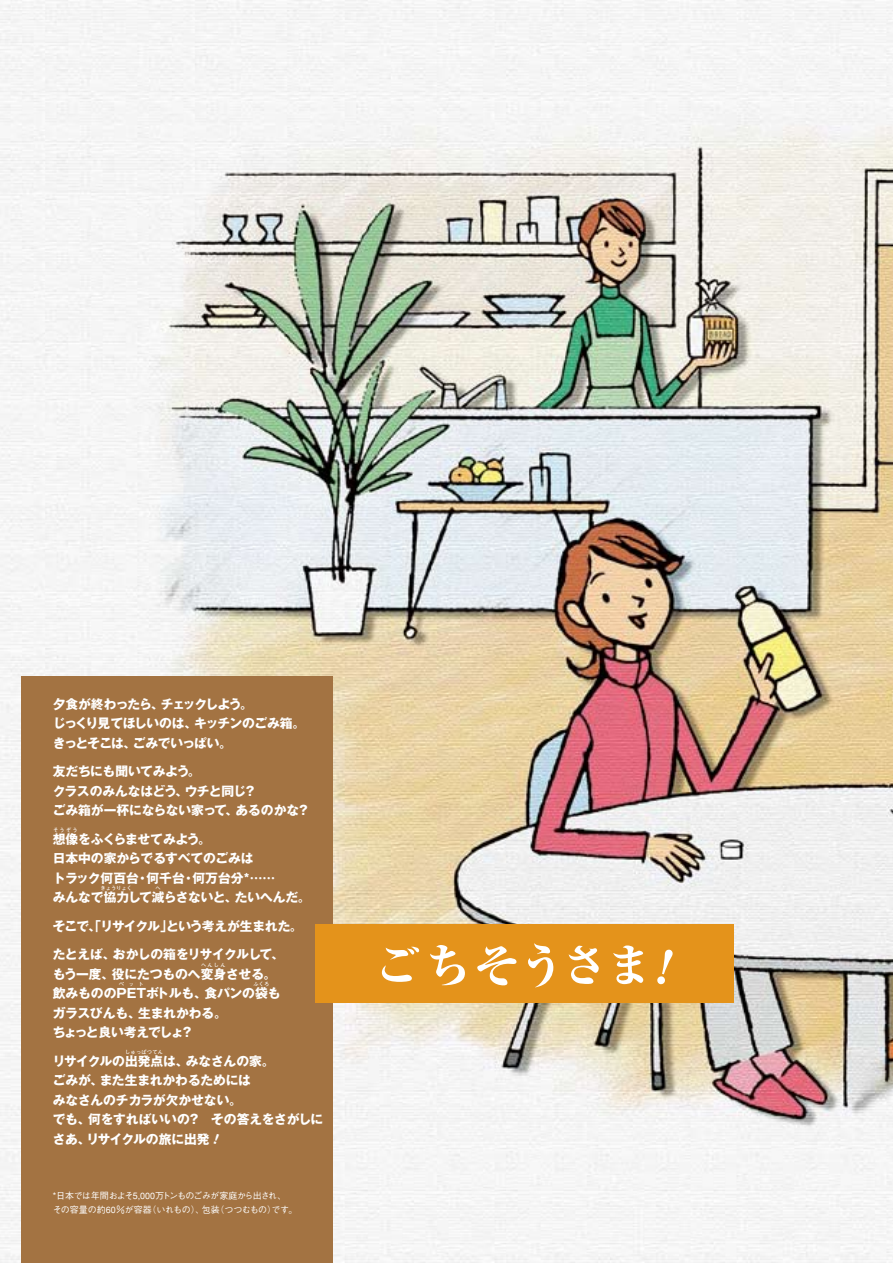
<style>
.page{position:relative;width:893px;height:1263px;background:#fff}
.page>*{position:absolute;margin:0;border:0;box-sizing:border-box;transform-origin:0 0}
.t1{font:12.75px/19.5px "Gothic MB101 Bold 90 pv RKSJ H";letter-spacing:-.005em;color:#fff}
.t2{font:12.75px/19.5px "Gothic MB101 Bold 90 pv RKSJ H";letter-spacing:-.025em;color:#fff}
.t3{font:12.75px/19.5px "Gothic MB101 Bold 90 pv RKSJ H";letter-spacing:-.03em;color:#fff}
.t4{font:12.75px "Gothic MB101 Bold 90 pv RKSJ H";letter-spacing:-.045em;color:#fff}
.t5{font:12.75px "Gothic MB101 Bold 90 pv RKSJ H";letter-spacing:-.07em;color:#fff}
.t6{font:12.75px "Gothic MB101 Bold 90 pv RKSJ H";letter-spacing:-.055em;color:#fff}
.t7{font:12.75px "Gothic MB101 Bold 90 pv RKSJ H";letter-spacing:-.1em;color:#fff}
.t8{font:500 9px/13.6px "Gothic BBB";letter-spacing:-.045em;color:#fff}
.t9{font:500 9px "Gothic BBB";color:#fff}
.t10{font:5.25px "Futo Go B101 Bold 90 pv RKSJ H";letter-spacing:.04em;color:#fff}
</style>
<div class="page">
<img style="left:0;top:0;width:893px;height:1263px">
<div style="left:21px;top:676px;width:312px;height:587px;background:#a37342"></div>
<div style="left:315px;top:924px;width:419px;height:79px;background:#e4931b"></div>
<svg style="left:382px;top:947px;width:37px;height:35px"></svg>
<svg style="left:430px;top:945px;width:35px;height:40px"></svg>
<svg style="left:477px;top:946px;width:39px;height:39px"></svg>
<svg style="left:528px;top:943px;width:25px;height:44px"></svg>
<svg style="left:569px;top:946px;width:30px;height:38px"></svg>
<svg style="left:613px;top:945px;width:30px;height:39px"></svg>
<svg style="left:657px;top:949px;width:16px;height:36px"></svg>
<p class="t7" style="left:161px;top:695px;width:93px">チェックしよう。</p>
<p class="t1" style="left:53px;top:693px;width:113px">夕食が終わったら、</p>
<p class="t6" style="left:194px;top:714px;width:113px">キッチンのごみ箱。</p>
<p class="t3" style="left:133px;top:712px;width:101px;text-indent:-80px">じっくり見てほしいのは、<br>ごみでいっぱい。</p>
<p class="t1" style="left:53px;top:732px;width:85px">きっとそこは、</p>
<p class="t2" style="left:185px;top:760px;width:71px;text-indent:-132px">友だちにも聞いてみよう。<br>ウチと同じ?</p>
<p class="t1" style="left:53px;top:780px;width:137px">クラスのみんなはどう、</p>
<p class="t1" style="left:53px;top:799px;width:187px">ごみ箱が一杯にならない家って、</p>
<p class="t1" style="left:53px;top:828px;width:160px">想像をふくらませてみよう。</p>
<p class="t1" style="left:235px;top:799px;width:74px">あるのかな?</p>
<p class="t10" style="left:53px;top:827px;width:26px">そうぞう</p>
<p class="t1" style="left:193px;top:847px;width:84px;text-indent:-140px">日本中の家からでるすべてのごみは<br>何万台分 . . .* ...</p>
<p class="t1" style="left:53px;top:867px;width:88px">トラック何百台</p>
<p class="t10" style="left:101px;top:885px;width:33px">きょうりょく</p>
<p class="t1" style="left:53px;top:886px;width:186px">みんなで協力して減らさないと、</p>
<p class="t1" style="left:147px;top:867px;width:40px">何千台</p>
<p class="t1" style="left:136px;top:867px;width:14px">・</p>
<p class="t1" style="left:182px;top:867px;width:14px">・</p>
<p class="t10" style="left:156px;top:885px;width:7px">へ</p>
<p class="t1" style="left:235px;top:886px;width:78px">たいへんだ。</p>
<p class="t1" style="left:166px;top:915px;width:138px">という考えが生まれた。</p>
<p class="t5" style="left:53px;top:917px;width:122px">そこで、「リサイクル」</p>
<p class="t4" style="left:113px;top:945px;width:173px">おかしの箱をリサイクルして、</p>
<p class="t1" style="left:112px;top:943px;width:166px;text-indent:-59px">たとえば、<br>役にたつものへ変身させる。</p>
<p class="t10" style="left:201px;top:962px;width:26px">へんしん</p>
<p class="t1" style="left:53px;top:963px;width:63px">もう一度、</p>
<p class="t10" style="left:254px;top:981px;width:17px">ふくろ</p>
<p class="t10" style="left:119px;top:981px;width:27px">ペット</p>
<p class="t1" style="left:53px;top:982px;width:156px">飲みもののPETボトルも、</p>
<p class="t1" style="left:204px;top:982px;width:78px">食パンの袋も</p>
<p class="t1" style="left:53px;top:1002px;width:140px">ガラスびんも、<br>ちょっと良い考えでしょ?</p>
<p class="t10" style="left:125px;top:1049px;width:40px">しゅっぱつてん</p>
<p class="t1" style="left:53px;top:1050px;width:137px">リサイクルの出発点は、</p>
<p class="t1" style="left:138px;top:1002px;width:90px">生まれかわる。</p>
<p class="t1" style="left:100px;top:1050px;width:176px;text-indent:86px">みなさんの家。また生まれかわるためには</p>
<p class="t1" style="left:53px;top:1069px;width:52px">ごみが、</p>
<p class="t1" style="left:53px;top:1089px;width:191px">みなさんのチカラが欠かせない。</p>
<p class="t2" style="left:211px;top:1108px;width:114px">その答えをさがしに</p>
<p class="t1" style="left:53px;top:1108px;width:39px">でも、</p>
<p class="t1" style="left:88px;top:1108px;width:112px">何をすればいいの?</p>
<p class="t1" style="left:86px;top:1128px;width:125px">リサイクルの旅に出発</p>
<p class="t1" style="left:53px;top:1128px;width:39px">さあ、</p>
<p class="t8" style="left:271px;top:1189px;width:27px;text-indent:-219px">*日本では年間およそ5,000万トンものごみが家庭から出され、<br>です。</p>
<p class="t8" style="left:148px;top:1203px;width:58px">（いれもの）、</p>
<p class="t8" style="left:216px;top:1203px;width:62px">（つつむもの）</p>
<p class="t8" style="left:202px;top:1203px;width:19px">包装</p>
<p class="t9" style="left:53px;top:1204px;width:101px">その容量の約60％が容器</p>
</div>
